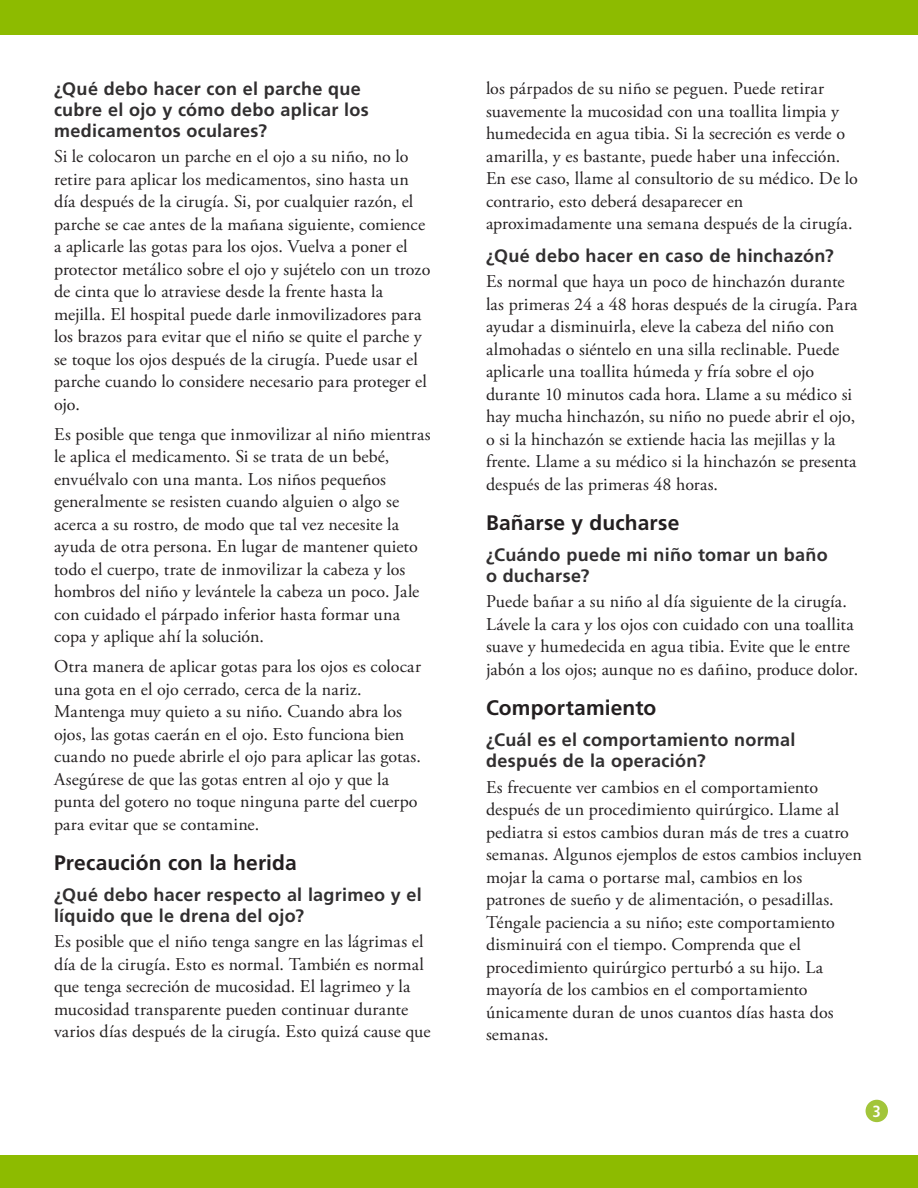
<style>
.page{position:relative;width:918px;height:1188px;background:#fff}
.page>*{position:absolute;margin:0;border:0;box-sizing:border-box;transform-origin:0 0}
.Level_1__h2{font:700 21px "Frutiger LT Std";letter-spacing:.005em;color:#231f20}
.Main__p{font:18px/22.5px "Adobe Garamond Pro";letter-spacing:.005em;color:#231f20}
.Level_2__h3{font:700 18px/21px "Frutiger LT Std";letter-spacing:.02em;color:#312f30}
.t1{font:700 condensed 16.2px "Frutiger LT Std";color:#fff}
</style>
<div class="page">
<div style="left:0;top:0;width:918px;height:35px;background:#8dbb00"></div>
<div style="left:866px;top:1100px;width:22px;height:22px;background:#a2c53a;border-radius:50%"></div>
<div style="left:0;top:1156px;width:918px;height:32px;background:#8dbb00"></div>
<p class="Level_2__h3" style="left:54px;top:78px;width:316px">¿Qué debo hacer con el parche que cubre el ojo y cómo debo aplicar los medicamentos oculares?</p>
<p class="Main__p" style="left:54px;top:146px;width:378px">Si le colocaron un parche en el ojo a su niño, no lo retire para aplicar los medicamentos, sino hasta un día después de la cirugía. Si, por cualquier razón, el parche se cae antes de la mañana siguiente, comience a aplicarle las gotas para los ojos. Vuelva a poner el protector metálico sobre el ojo y sujételo con un trozo de cinta que lo atraviese desde la frente hasta la mejilla. El hospital puede darle inmovilizadores para los brazos para evitar que el niño se quite el parche y se toque los ojos después de la cirugía. Puede usar el parche cuando lo considere necesario para proteger el ojo.</p>
<p class="Main__p" style="left:54px;top:423px;width:378px">Es posible que tenga que inmovilizar al niño mientras le aplica el medicamento. Si se trata de un bebé, envuélvalo con una manta. Los niños pequeños generalmente se resisten cuando alguien o algo se acerca a su rostro, de modo que tal vez necesite la ayuda de otra persona. En lugar de mantener quieto todo el cuerpo, trate de inmovilizar la cabeza y los hombros del niño y levántele la cabeza un poco. Jale con cuidado el párpado inferior hasta formar una copa y aplique ahí la solución.</p>
<p class="Main__p" style="left:54px;top:656px;width:368px">Otra manera de aplicar gotas para los ojos es colocar una gota en el ojo cerrado, cerca de la nariz.<br>Mantenga muy quieto a su niño. Cuando abra los ojos, las gotas caerán en el ojo. Esto funciona bien cuando no puede abrirle el ojo para aplicar las gotas.<br>Asegúrese de que las gotas entren al ojo y que la punta del gotero no toque ninguna parte del cuerpo para evitar que se contamine.</p>
<p class="Level_1__h2" style="left:54px;top:850px;width:244px">Precaución con la herida</p>
<p class="Level_2__h3" style="left:54px;top:884px;width:369px">¿Qué debo hacer respecto al lagrimeo y el líquido que le drena del ojo?</p>
<p class="Main__p" style="left:54px;top:931px;width:378px">Es posible que el niño tenga sangre en las lágrimas el día de la cirugía. Esto es normal. También es normal que tenga secreción de mucosidad. El lagrimeo y la mucosidad transparente pueden continuar durante varios días después de la cirugía. Esto quizá cause que</p>
<p class="Main__p" style="left:486px;top:78px;width:373px">los párpados de su niño se peguen. Puede retirar suavemente la mucosidad con una toallita limpia y humedecida en agua tibia. Si la secreción es verde o amarilla, y es bastante, puede haber una infección.<br>En ese caso, llame al consultorio de su médico. De lo contrario, esto deberá desaparecer en aproximadamente una semana después de la cirugía.</p>
<p class="Level_2__h3" style="left:486px;top:245px;width:349px">¿Qué debo hacer en caso de hinchazón?</p>
<p class="Main__p" style="left:486px;top:271px;width:373px">Es normal que haya un poco de hinchazón durante las primeras 24 a 48 horas después de la cirugía. Para ayudar a disminuirla, eleve la cabeza del niño con almohadas o siéntelo en una silla reclinable. Puede aplicarle una toallita húmeda y fría sobre el ojo durante 10 minutos cada hora. Llame a su médico si hay mucha hinchazón, su niño no puede abrir el ojo, o si la hinchazón se extiende hacia las mejillas y la frente. Llame a su médico si la hinchazón se presenta después de las primeras 48 horas.</p>
<p class="Level_1__h2" style="left:486px;top:511px;width:195px">Bañarse y ducharse</p>
<p class="Level_2__h3" style="left:486px;top:544px;width:343px">¿Cuándo puede mi niño tomar un baño o ducharse?</p>
<p class="Main__p" style="left:486px;top:591px;width:374px">Puede bañar a su niño al día siguiente de la cirugía.<br>Lávele la cara y los ojos con cuidado con una toallita suave y humedecida en agua tibia. Evite que le entre jabón a los ojos; aunque no es dañino, produce dolor.</p>
<p class="Level_1__h2" style="left:486px;top:696px;width:172px">Comportamiento</p>
<p class="Level_2__h3" style="left:486px;top:730px;width:311px">¿Cuál es el comportamiento normal después de la operación?</p>
<p class="Main__p" style="left:486px;top:776px;width:377px">Es frecuente ver cambios en el comportamiento después de un procedimiento quirúrgico. Llame al pediatra si estos cambios duran más de tres a cuatro semanas. Algunos ejemplos de estos cambios incluyen mojar la cama o portarse mal, cambios en los patrones de sueño y de alimentación, o pesadillas.<br>Téngale paciencia a su niño; este comportamiento disminuirá con el tiempo. Comprenda que el procedimiento quirúrgico perturbó a su hijo. La mayoría de los cambios en el comportamiento únicamente duran de unos cuantos días hasta dos semanas.</p>
<p class="t1" style="left:873px;top:1101px;width:10px">3</p>
</div>
